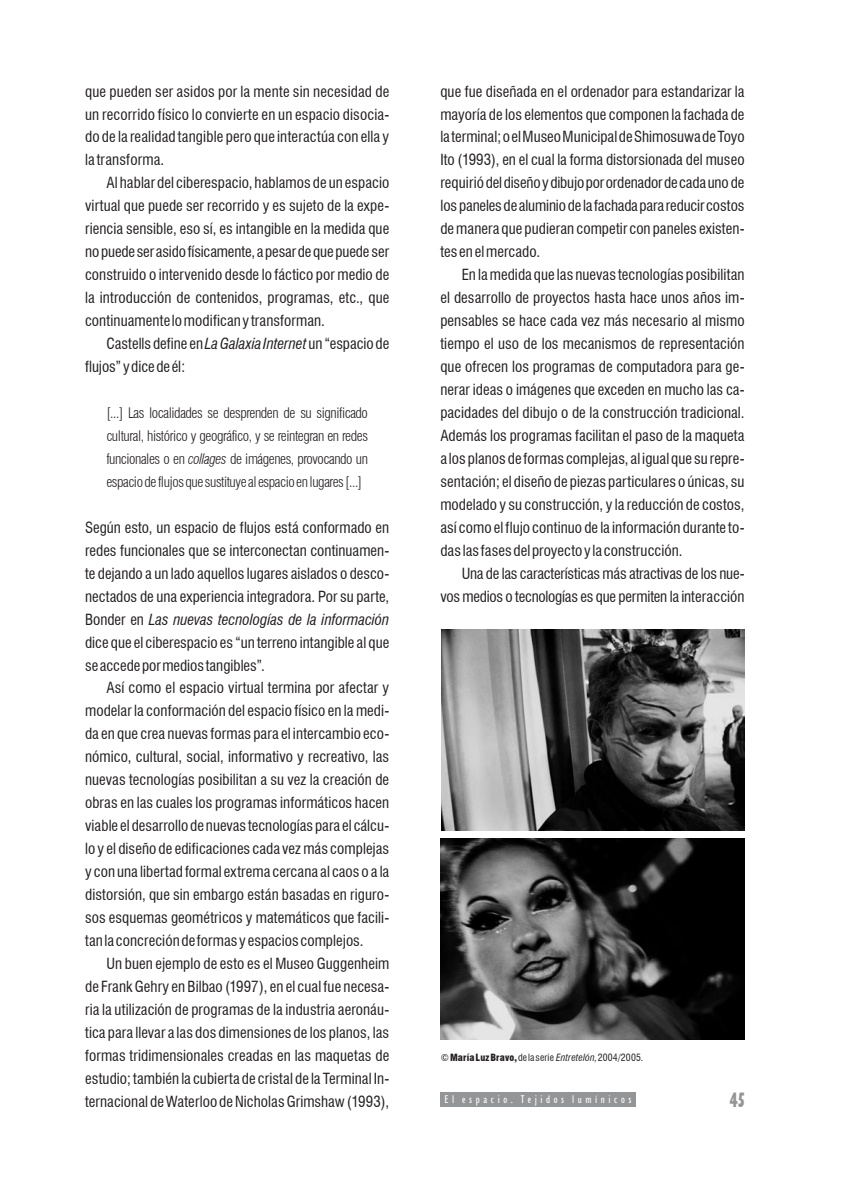
<style>
.page{position:relative;width:851px;height:1191px;background:#fff}
.page>*{position:absolute;margin:0;border:0;box-sizing:border-box;transform-origin:0 0}
.t1{font:700 condensed 21px "Humanist 521 BT Xtra";color:#939597;scale:.75 1}
.ATexto{font:condensed 15px/23px "Swiss 721 BT";letter-spacing:.005em;color:#221e1f;text-align:justify}
.ATexto-2{font:condensed 15px/23px "Swiss 721 BT";letter-spacing:-.015em;color:#221e1f;text-align:right}
.Cita_larga{font:300 condensed 14.25px/23px "Swiss 721 BT";letter-spacing:-.03em;color:#221e1f;text-align:justify}
.ATexto-3{font:condensed 11.25px "Humanist 521 BT";letter-spacing:.32em;color:#fff}
.ATexto-4{font:condensed 9.75px "Swiss 721 BT";letter-spacing:.015em;color:#221e1f}
.s1{font-style:italic}
.s2{font-weight:900}
</style>
<div class="page">
<img style="left:441px;top:630px;width:303px;height:201px">
<img style="left:441px;top:838px;width:303px;height:201px">
<div style="left:440px;top:1092px;width:196px;height:14px;background:#939597"></div>
<p class="ATexto" style="left:85px;top:80px;width:306px">que pueden ser asidos por la mente sin necesidad de un recorrido físico lo convierte en un espacio disocia&shy;do de la realidad tangible pero que interactúa con ella y la transforma.</p>
<p class="ATexto" style="left:85px;top:171px;width:306px;text-indent:21px">Al hablar del ciberespacio, hablamos de un espacio virtual que puede ser recorrido y es sujeto de la expe&shy;riencia sensible, eso sí, es intangible en la medida que no puede ser asido físicamente, a pesar de que puede ser construido o intervenido desde lo fáctico por medio de la introducción de contenidos, programas, etc., que continuamente lo modifican y transforman.</p>
<p class="ATexto" style="left:85px;top:332px;width:306px;text-indent:21px">Castells define en <span class="s1">La Galaxia Internet</span> un “espacio de flujos” y dice de él:</p>
<p class="Cita_larga" style="left:106px;top:401px;width:263px">[...] Las localidades se desprenden de su significado cultural, histórico y geográfico, y se reintegran en redes funcionales o en <span class="s1">collages</span> de imágenes, provocando un espacio de flujos que sustituye al espacio en lugares [...]</p>
<p class="ATexto" style="left:85px;top:516px;width:306px">Según esto, un espacio de flujos está conformado en redes funcionales que se interconectan continuamen&shy;te dejando a un lado aquellos lugares aislados o desco&shy;nectados de una experiencia integradora. Por su parte, Bonder en <span class="s1">Las nuevas tecnologías de la información </span>dice que el ciberespacio es “un terreno intangible al que se accede por medios tangibles”.</p>
<p class="ATexto" style="left:85px;top:676px;width:306px;text-indent:21px">Así como el espacio virtual termina por afectar y modelar la conformación del espacio físico en la medi&shy;da en que crea nuevas formas para el intercambio eco&shy;nómico, cultural, social, informativo y recreativo, las nuevas tecnologías posibilitan a su vez la creación de obras en las cuales los programas informáticos hacen viable el desarrollo de nuevas tecnologías para el cálcu&shy;lo y el diseño de edificaciones cada vez más complejas y con una libertad formal extrema cercana al caos o a la distorsión, que sin embargo están basadas en riguro&shy;sos esquemas geométricos y matemáticos que facili&shy;tan la concreción de formas y espacios complejos.</p>
<p class="ATexto" style="left:85px;top:952px;width:306px;text-indent:21px">Un buen ejemplo de esto es el Museo Guggenheim de Frank Gehry en Bilbao (1997), en el cual fue necesa&shy;ria la utilización de programas de la industria aeronáu&shy;tica para llevar a las dos dimensiones de los planos, las formas tridimensionales creadas en las maquetas de estudio; también la cubierta de cristal de la Terminal In&shy;ternacional de Waterloo de Nicholas Grimshaw (1993),</p>
<p class="ATexto" style="left:440px;top:80px;width:306px">que fue diseñada en el ordenador para estandarizar la mayoría de los elementos que componen la fachada de la terminal; o el Museo Municipal de Shimosuwa de Toyo Ito (1993), en el cual la forma distorsionada del museo requirió del diseño y dibujo por ordenador de cada uno de los paneles de aluminio de la fachada para reducir costos de manera que pudieran competir con paneles existen&shy;tes en el mercado.</p>
<p class="ATexto" style="left:440px;top:263px;width:306px;text-indent:21px">En la medida que las nuevas tecnologías posibilitan el desarrollo de proyectos hasta hace unos años im&shy;pensables se hace cada vez más necesario al mismo tiempo el uso de los mecanismos de representación que ofrecen los programas de computadora para ge&shy;nerar ideas o imágenes que exceden en mucho las ca&shy;pacidades del dibujo o de la construcción tradicional.<br>Además los programas facilitan el paso de la maqueta a los planos de formas complejas, al igual que su repre&shy;sentación; el diseño de piezas particulares o únicas, su modelado y su construcción, y la reducción de costos, así como el flujo continuo de la información durante to&shy;das las fases del proyecto y la construcción.</p>
<p class="ATexto-2" style="left:440px;top:562px;width:306px">Una de las características más atractivas de los nue&shy;vos medios o tecnologías es que permiten la interacción</p>
<p class="ATexto-4" style="left:441px;top:1051px;width:204px">© <span class="s2">María Luz Bravo,</span> de la serie <span class="s1">Entretelón</span>, 2004/2005.</p>
<p class="ATexto-3" style="left:444px;top:1092px;width:188px">El espacio. Tejidos lumínicos</p>
<h1 class="t1" style="left:729px;top:1086px;width:21px">45</h1>
</div>
